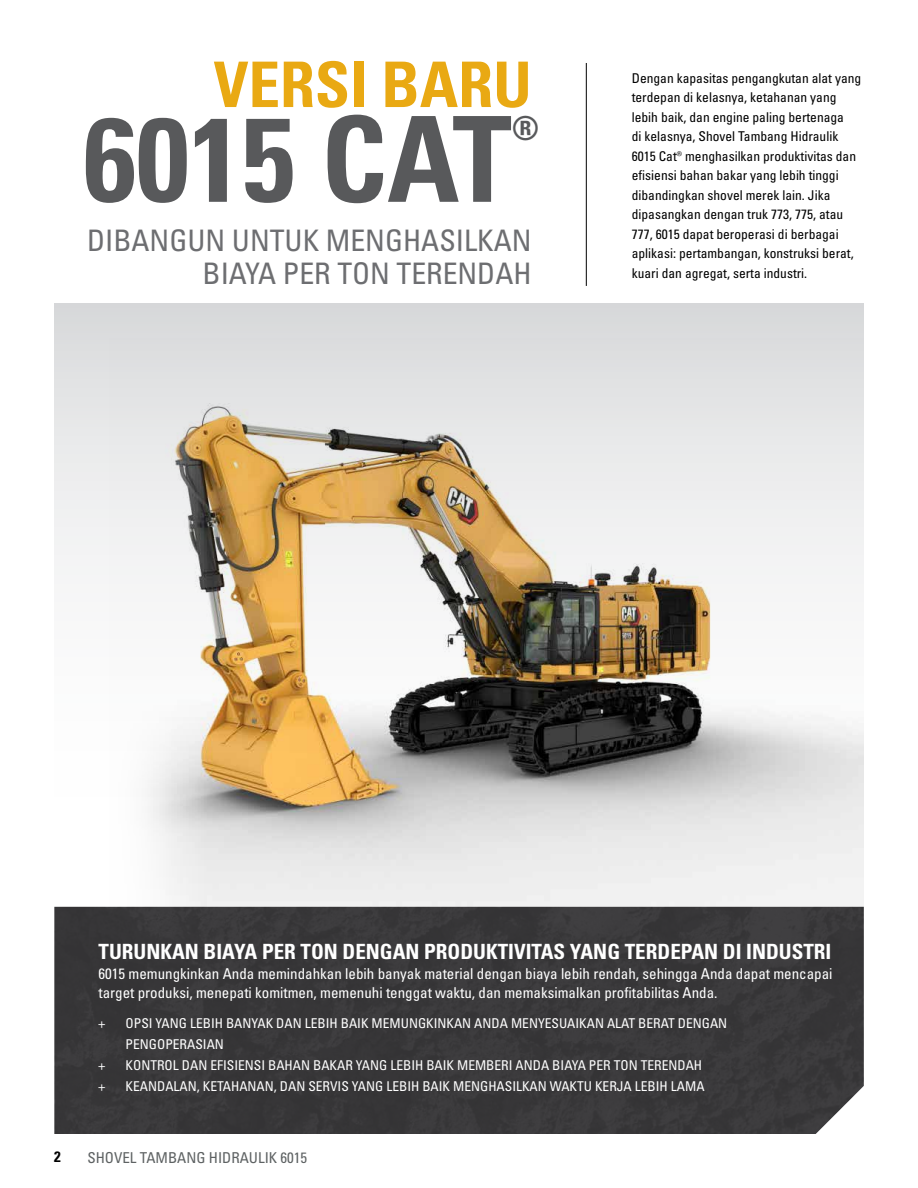
<style>
.page{position:relative;width:918px;height:1188px;background:#fff}
.page>*{position:absolute;margin:0;border:0;box-sizing:border-box;transform-origin:0 0}
.t1{font:700 condensed 118.8px "Univers LT Std";color:#58595b}
.t2{font:700 condensed 62.85px "Univers LT Std";color:#e9a913}
.t3{font:700 condensed 33.15px "Univers LT Std";color:#58595b}
.t4{font:condensed 29.7px/33px "Univers LTCYR 57";color:#6d6e71;text-align:right}
.t5{font:700 condensed 21px "Univers LT Std";color:#fff}
.t6{font:condensed 15px/19.5px "Univers LTCYR 57";color:#fff}
.t7{font:condensed 15px "Univers LTCYR 57";color:#5e6263}
.t8{font:700 condensed 15px "Univers LT Std";color:#000}
.t9{font:condensed 13.5px/19.5px "Univers LTCYR 57";color:#000}
.t10{font:condensed 13.5px/21px "Univers LTCYR 57";color:#fff}
</style>
<div class="page">
<div style="left:54px;top:907px;width:810px;height:227px;background:#39383a"></div>
<hr style="left:586px;top:63px;width:1px;height:223px;background:#000">
<div style="left:54px;top:303px;width:810px;height:582px;background:linear-gradient(to bottom,#dfe0e1,#fff)"></div>
<img style="left:106px;top:339px;width:758px;height:568px">
<h2 class="t2" style="left:214px;top:46px;width:320px">VERSI BARU</h2>
<h1 class="t1" style="left:84px;top:87px;width:430px">6015 CAT</h1>
<h3 class="t3" style="left:512px;top:108px;width:29px">®</h3>
<h3 class="t4" style="left:87px;top:223px;width:446px">DIBANGUN UNTUK MENGHASILKAN<br>BIAYA PER TON TERENDAH</h3>
<p class="t9" style="left:632px;top:68px;width:231px">Dengan kapasitas pengangkutan alat yang terdepan di kelasnya, ketahanan yang lebih baik, dan engine paling bertenaga<br>di kelasnya, Shovel Tambang Hidraulik 6015 Cat® menghasilkan produktivitas dan efisiensi bahan bakar yang lebih tinggi dibandingkan shovel merek lain. Jika dipasangkan dengan truk 773, 775, atau 777, 6015 dapat beroperasi di berbagai aplikasi: pertambangan, konstruksi berat, kuari dan agregat, serta industri.</p>
<h3 class="t5" style="left:99px;top:939px;width:734px">TURUNKAN BIAYA PER TON DENGAN PRODUKTIVITAS YANG TERDEPAN DI INDUSTRI</h3>
<p class="t6" style="left:99px;top:963px;width:735px">6015 memungkinkan Anda memindahkan lebih banyak material dengan biaya lebih rendah, sehingga Anda dapat mencapai target produksi, menepati komitmen, memenuhi tenggat waktu, dan memaksimalkan profitabilitas Anda.</p>
<p class="t10" style="left:99px;top:1013px;width:8px">+</p>
<p class="t10" style="left:126px;top:1013px;width:603px">OPSI YANG LEBIH BANYAK DAN LEBIH BAIK MEMUNGKINKAN ANDA MENYESUAIKAN ALAT BERAT DENGAN<br>PENGOPERASIAN</p>
<p class="t10" style="left:99px;top:1055px;width:8px">+</p>
<p class="t10" style="left:126px;top:1055px;width:578px">KONTROL DAN EFISIENSI BAHAN BAKAR YANG LEBIH BAIK MEMBERI ANDA BIAYA PER TON TERENDAH</p>
<p class="t10" style="left:99px;top:1076px;width:8px">+</p>
<p class="t10" style="left:126px;top:1076px;width:580px">KEANDALAN, KETAHANAN, DAN SERVIS YANG LEBIH BAIK MENGHASILKAN WAKTU KERJA LEBIH LAMA</p>
<p class="t8" style="left:54px;top:1147px;width:8px">2</p>
<p class="t7" style="left:87px;top:1148px;width:221px">SHOVEL TAMBANG HIDRAULIK 6015</p>
</div>
